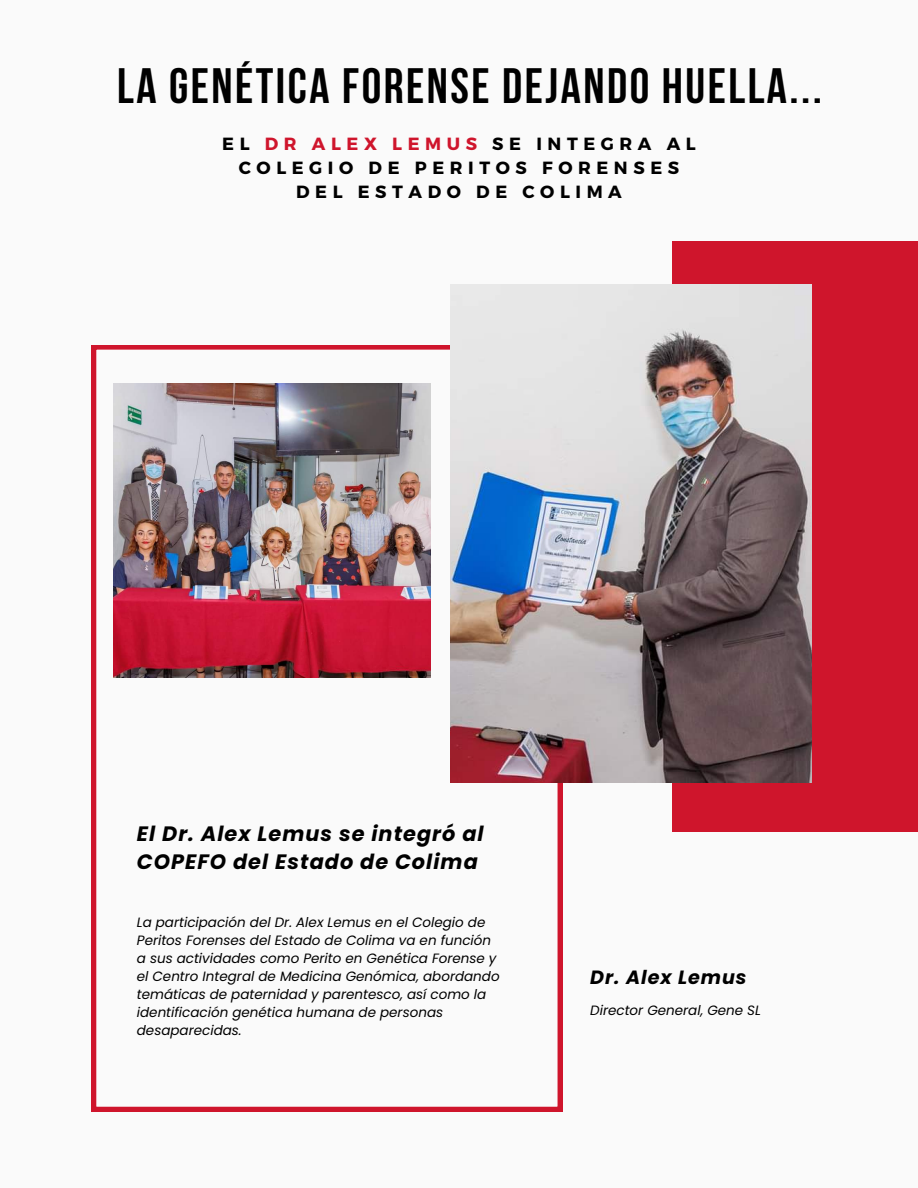
<style>
.page{position:relative;width:918px;height:1188px;background:#fafafa}
.page>*{position:absolute;margin:0;border:0;box-sizing:border-box;transform-origin:0 0}
.t1{font:700 49.5px "Bebas Neue";letter-spacing:.05em;color:#000}
.t2{font:italic 700 20.85px/28.2px "Poppins";letter-spacing:.05em;color:#000}
.t3{font:italic 700 19.2px "Poppins";letter-spacing:.05em;color:#000}
.t4{font:700 17.7px/23.7px "Montserrat";letter-spacing:.315em;color:#000;text-align:center}
.t5{font:italic 13.5px/18px "Poppins";color:#000}
.s1{color:#cf152c}
</style>
<div class="page">
<div style="left:672px;top:241px;width:246px;height:591px;background:#cf152c"></div>
<svg style="left:92px;top:345px;width:470px;height:766px"></svg>
<img style="left:451px;top:284px;width:361px;height:499px">
<img style="left:113px;top:384px;width:317px;height:293px">
<p class="t1" style="left:117px;top:66px;width:707px">LA GENÉTICA FORENSE DEJANDO HUELLA...</p>
<p class="t4" style="left:222px;top:131px;width:475px">EL <span class="s1">DR ALEX LEMUS</span> SE INTEGRA AL<br>COLEGIO DE PERITOS FORENSES<br>DEL ESTADO DE COLIMA</p>
<p class="t2" style="left:137px;top:820px;width:348px">El Dr. Alex Lemus se integró al<br>COPEFO del Estado de Colima</p>
<p class="t5" style="left:137px;top:913px;width:364px">La participación del Dr. Alex Lemus en el Colegio de Peritos Forenses del Estado de Colima va en función a sus actividades como Perito en Genética Forense y el Centro Integral de Medicina Genómica, abordando temáticas de paternidad y parentesco, así como la identificación genética humana de personas desaparecidas.</p>
<p class="t3" style="left:590px;top:964px;width:158px">Dr. Alex Lemus</p>
<p class="t5" style="left:590px;top:1002px;width:172px">Director General, Gene SL</p>
</div>
